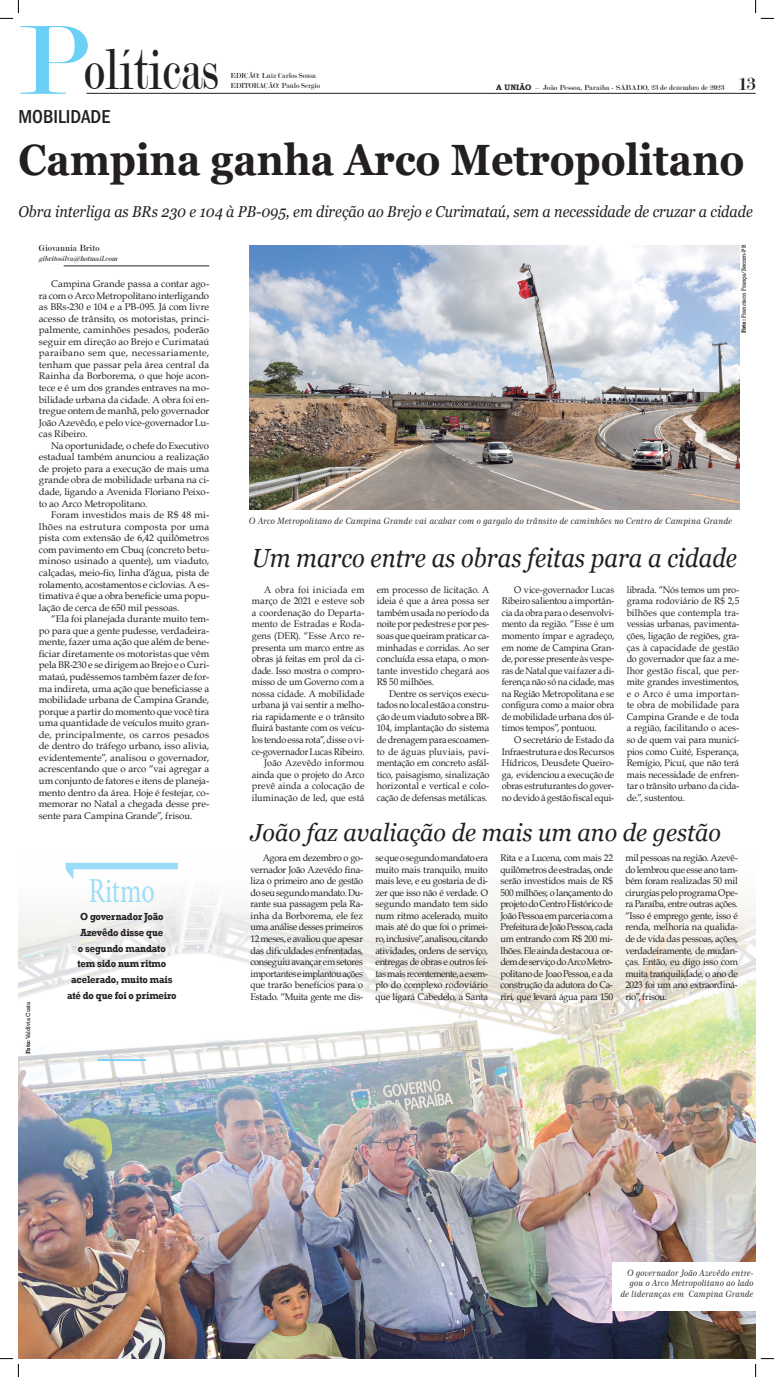
<style>
.page{position:relative;width:774px;height:1377px;background:#fff}
.page>*{position:absolute;margin:0;border:0;box-sizing:border-box;transform-origin:0 0}
.t1{font:61.25px "Modern";color:#231f20;scale:.75 1}
.t2{font:700 43.75px "Georgia";color:#231f20;scale:.9 1}
.t3{font:35px "Minion Pro";color:#9cdcf8;scale:.75 1}
.t4{font:italic 26.25px "Georgia";color:#231f20;scale:.9 1}
.t5{font:italic 24.5px "Georgia";color:#231f20;scale:.95 1}
.t6{font:500 condensed 19.25px "Franklin Gothic";color:#231f20}
.t7{font:19.25px "Modern";color:#231f20}
.t8{font:italic 15.75px "Georgia";color:#231f20;scale:.91 1}
._9_-_Olho{font:700 10.5px/15.8px "Rockwell";letter-spacing:-.01em;color:#231f20;text-align:center;scale:.9 1}
._0_-_Textos{font:9.62px/11.5px "Book Antiqua";letter-spacing:-.015em;color:#231f20;text-align:justify}
._0_-_Textos-2{font:9.62px/11.5px "Book Antiqua";letter-spacing:-.015em;color:#231f20;text-align:justify;scale:.95 1}
._0_-_Textos-3{font:9.62px/11.5px "Book Antiqua";letter-spacing:-.015em;color:#231f20;text-align:justify;scale:.96 1}
._0_-_Textos-4{font:9.62px/11.5px "Book Antiqua";letter-spacing:-.015em;color:#231f20;text-align:justify;scale:.94 1}
._8_-_Referencia_do_r{font:9.62px "Modern";color:#231f20;scale:.95 1}
.t9{font:8.75px/10.5px "Century 751 BT Italic B";color:#231f20;text-align:right}
.t10{font:7.88px "Modern";color:#231f20}
.t11{font:7.88px "Modern";color:#231f20;scale:.95 1}
._8_-_Referencia_do_r-2{font:italic 7.88px "Modern";color:#231f20;scale:.95 1}
.t12{font:6.12px "Rockwell";letter-spacing:-.01em;color:#231f20;scale:.95 1}
.s1{font-size:105px;color:#6bcff6}
.s2{font-family:"Bookman Old Style";font-weight:700}
.s3{font-weight:700}
</style>
<div class="page">
<img style="left:18px;top:862px;width:737px;height:496px">
<img style="left:249px;top:245px;width:490px;height:264px">
<hr style="left:64px;top:266px;width:145px;height:1px;background:#231f20">
<hr style="left:87px;top:93px;width:668px;height:1px;background:#231f20">
<hr style="left:97px;top:1059px;width:49px;height:1px;background:#6bcff6">
<svg style="left:66px;top:862px;width:112px;height:17px"></svg>
<div style="left:611px;top:1261px;width:144px;height:48px;background:#fff"></div>
<svg style="left:0;top:0;width:19px;height:19px"></svg>
<svg style="left:0;top:1357px;width:19px;height:19px"></svg>
<svg style="left:755px;top:0;width:18px;height:19px"></svg>
<svg style="left:754px;top:1357px;width:19px;height:19px"></svg>
<p class="t1" style="left:18px;top:39px;width:268px"><span class="s1">P</span>olíticas</p>
<p class="t6" style="left:18px;top:104px;width:93px">MOBILIDADE</p>
<p class="t11" style="left:230px;top:72px;width:91px">EDIÇÃO: Luiz Carlos Sousa</p>
<p class="t11" style="left:230px;top:81px;width:96px">EDITORAÇÃO: Paulo Sergio</p>
<p class="t10" style="left:496px;top:83px;width:229px"><span class="s2">A UNIÃO</span> – João Pessoa, Paraíba - SÁBADO, 23 de dezembro de 2023</p>
<p class="t7" style="left:737px;top:74px;width:19px">13</p>
<p class="t2" style="left:18px;top:131px;width:808px">Campina ganha Arco Metropolitano</p>
<p class="t8" style="left:18px;top:202px;width:808px">Obra interliga as BRs 230 e 104 à PB-095, em direção ao Brejo e Curimataú, sem a necessidade de cruzar a cidade</p>
<p class="_8_-_Referencia_do_r" style="left:39px;top:243px;width:65px">Giovannia Brito</p>
<p class="_8_-_Referencia_do_r-2" style="left:39px;top:254px;width:86px">gibritosilva@hotmail.com</p>
<p class="_0_-_Textos" style="left:39px;top:278px;width:172px;text-indent:12px">Campina Grande passa a contar ago&shy;ra com o Arco Metropolitano interligando as BRs-230 e 104 e a PB-095. Já com livre acesso de trânsito, os motoristas, princi&shy;palmente, caminhões pesados, poderão seguir em direção ao Brejo e Curimataú paraibano sem que, necessariamente, tenham que passar pela área central da Rainha da Borborema, o que hoje acon&shy;tece e é um dos grandes entraves na mo&shy;bilidade urbana da cidade. A obra foi en&shy;tregue ontem de manhã, pelo governador João Azevêdo, e pelo vice-governador Lu&shy;cas Ribeiro.</p>
<p class="_0_-_Textos" style="left:39px;top:439px;width:172px;text-indent:12px">Na oportunidade, o chefe do Executivo estadual também anunciou a realização de projeto para a execução de mais uma grande obra de mobilidade urbana na ci&shy;dade, ligando a Avenida Floriano Peixo&shy;to ao Arco Metropolitano.</p>
<p class="_0_-_Textos" style="left:39px;top:509px;width:172px;text-indent:12px">Foram investidos mais de R$ 48 mi&shy;lhões na estrutura composta por uma pista com extensão de 6,42 quilômetros com pavimento em Cbuq (concreto betu&shy;minoso usinado a quente), um viaduto, calçadas, meio-fio, linha d’água, pista de rolamento, acostamentos e ciclovias. A es&shy;timativa é que a obra beneficie uma popu&shy;lação de cerca de 650 mil pessoas.</p>
<p class="_0_-_Textos" style="left:39px;top:613px;width:172px;text-indent:12px">“Ela foi planejada durante muito tem&shy;po para que a gente pudesse, verdadeira&shy;mente, fazer uma ação que além de bene&shy;ficiar diretamente os motoristas que vêm pela BR-230 e se dirigem ao Brejo e o Curi&shy;mataú, pudéssemos também fazer de for&shy;ma indireta, uma ação que beneficiasse a mobilidade urbana de Campina Grande, porque a partir do momento que você tira uma quantidade de veículos muito gran&shy;de, principalmente, os carros pesados de dentro do tráfego urbano, isso alivia, evidentemente”, analisou o governador, acrescentando que o arco “vai agregar a um conjunto de fatores e itens de planeja&shy;mento dentro da área. Hoje é festejar, co&shy;memorar no Natal a chegada desse pre&shy;sente para Campina Grande”, frisou.</p>
<p class="t12" style="left:24px;top:1053px;width:56px;rotate:-90deg"><span class="s3">Foto:</span> Valdívia Costa</p>
<p class="t3" style="left:89px;top:867px;width:90px">Ritmo</p>
<p class="_9_-_Olho" style="left:67px;top:908px;width:123px">O governador João<br>Azevêdo disse que<br>o segundo mandato<br>tem sido num ritmo acelerado, muito mais até do que foi o primeiro</p>
<p class="t12" style="left:740px;top:333px;width:94px;rotate:-90deg"><span class="s3">Foto:</span> Francisco França/Secom-PB</p>
<p class="t9" style="left:249px;top:515px;width:484px">O Arco Metropolitano de Campina Grande vai acabar com o gargalo do trânsito de caminhões no Centro de Campina Grande</p>
<p class="t4" style="left:252px;top:541px;width:540px">Um marco entre as obras feitas para a cidade</p>
<p class="_0_-_Textos-2" style="left:252px;top:583px;width:120px;text-indent:12px">A obra foi iniciada em março de 2021 e esteve sob a coordenação do Departa&shy;mento de Estradas e Roda&shy;gens (DER). “Esse Arco re&shy;presenta um marco entre as obras já feitas em prol da ci&shy;dade. Isso mostra o compro&shy;misso de um Governo com a nossa cidade. A mobilidade urbana já vai sentir a melho&shy;ria rapidamente e o trânsito fluirá bastante com os veícu&shy;los tendo essa rota”, disse o vi&shy;ce-governador Lucas Ribeiro.</p>
<p class="_0_-_Textos-2" style="left:252px;top:756px;width:120px;text-indent:12px">João Azevêdo informou ainda que o projeto do Arco prevê ainda a colocação de iluminação de led, que está</p>
<p class="_0_-_Textos-2" style="left:377px;top:583px;width:120px">em processo de licitação. A ideia é que a área possa ser também usada no período da noite por pedestres e por pes&shy;soas que queiram praticar ca&shy;minhadas e corridas. Ao ser concluída essa etapa, o mon&shy;tante investido chegará aos R$ 50 milhões.</p>
<p class="_0_-_Textos-2" style="left:377px;top:687px;width:120px;text-indent:12px">Dentre os serviços execu&shy;tados no local estão a constru&shy;ção de um viaduto sobre a BR-104, implantação do sistema de drenagem para escoamen&shy;to de águas pluviais, pavi&shy;mentação em concreto asfál&shy;tico, paisagismo, sinalização horizontal e vertical e colo&shy;cação de defensas metálicas.</p>
<p class="_0_-_Textos-4" style="left:501px;top:583px;width:121px;text-indent:12px">O vice-governador Lucas Ribeiro salientou a importân&shy;cia da obra para o desenvolvi&shy;mento da região. “Esse é um momento ímpar e agradeço, em nome de Campina Gran&shy;de, por esse presente às vespe&shy;ras de Natal que vai fazer a di&shy;ferença não só na cidade, mas na Região Metropolitana e se configura como a maior obra de mobilidade urbana dos úl&shy;timos tempos”, pontuou.</p>
<p class="_0_-_Textos-2" style="left:501px;top:733px;width:120px;text-indent:12px">O secretário de Estado da Infraestrutura e dos Recursos Hídricos, Deusdete Queiro&shy;ga, evidenciou a execução de obras estruturantes do gover&shy;no devido à gestão fiscal equi-</p>
<p class="_0_-_Textos-2" style="left:626px;top:583px;width:120px">librada. “Nós temos um pro&shy;grama rodoviário de R$ 2,5 bilhões que contempla tra&shy;vessias urbanas, pavimenta&shy;ções, ligação de regiões, gra&shy;ças à capacidade de gestão do governador que faz a me&shy;lhor gestão fiscal, que per&shy;mite grandes investimentos, e o Arco é uma importan&shy;te obra de mobilidade para Campina Grande e de toda a região, facilitando o aces&shy;so de quem vai para municí&shy;pios como Cuité, Esperança, Remígio, Picuí, que não terá mais necessidade de enfren&shy;tar o trânsito urbano da cida&shy;de.”, sustentou.</p>
<p class="t5" style="left:250px;top:816px;width:496px">João faz avaliação de mais um ano de gestão</p>
<p class="_0_-_Textos-3" style="left:250px;top:851px;width:119px;text-indent:12px">Agora em dezembro o go&shy;vernador João Azevêdo fina&shy;liza o primeiro ano de gestão do seu segundo mandato. Du&shy;rante sua passagem pela Ra&shy;inha da Borborema, ele fez uma análise desses primeiros 12 meses, e avaliou que apesar das dificuldades enfrentadas, conseguiu avançar em setores importantes e implantou ações que trarão benefícios para o Estado. “Muita gente me dis-</p>
<p class="_0_-_Textos-3" style="left:375px;top:851px;width:119px">se que o segundo mandato era muito mais tranquilo, muito mais leve, e eu gostaria de di&shy;zer que isso não é verdade. O segundo mandato tem sido num ritmo acelerado, muito mais até do que foi o primei&shy;ro, inclusive”, analisou, citando atividades, ordens de serviço, entregas de obras e outros fei&shy;tas mais recentemente, a exem&shy;plo do complexo rodoviário que ligará Cabedelo, a Santa</p>
<p class="_0_-_Textos-3" style="left:500px;top:851px;width:119px">Rita e a Lucena, com mais 22 quilômetros de estradas, onde serão investidos mais de R$ 500 milhões; o lançamento do projeto do Centro Histórico de João Pessoa em parceria com a Prefeitura de João Pessoa, cada um entrando com R$ 200 mi&shy;lhões. Ele ainda destacou a or&shy;dem de serviço do Arco Metro&shy;politano de Joao Pessoa, e a da construção da adutora do Ca&shy;riri, que levará água para 150</p>
<p class="_0_-_Textos-3" style="left:625px;top:851px;width:119px">mil pessoas na região. Azevê&shy;do lembrou que esse ano tam&shy;bém foram realizadas 50 mil cirurgias pelo programa Ope&shy;ra Paraíba, entre outras ações. “Isso é emprego gente, isso é renda, melhoria na qualida&shy;de de vida das pessoas, ações, verdadeiramente, de mudan&shy;ças. Então, eu digo isso com muita tranquilidade, o ano de 2023 foi um ano extraordiná&shy;rio”, frisou.</p>
<p class="t9" style="left:620px;top:1266px;width:134px">O governador João Azevêdo entre&shy;gou o Arco Metropolitano ao lado de lideranças em Campina Grande</p>
</div>
